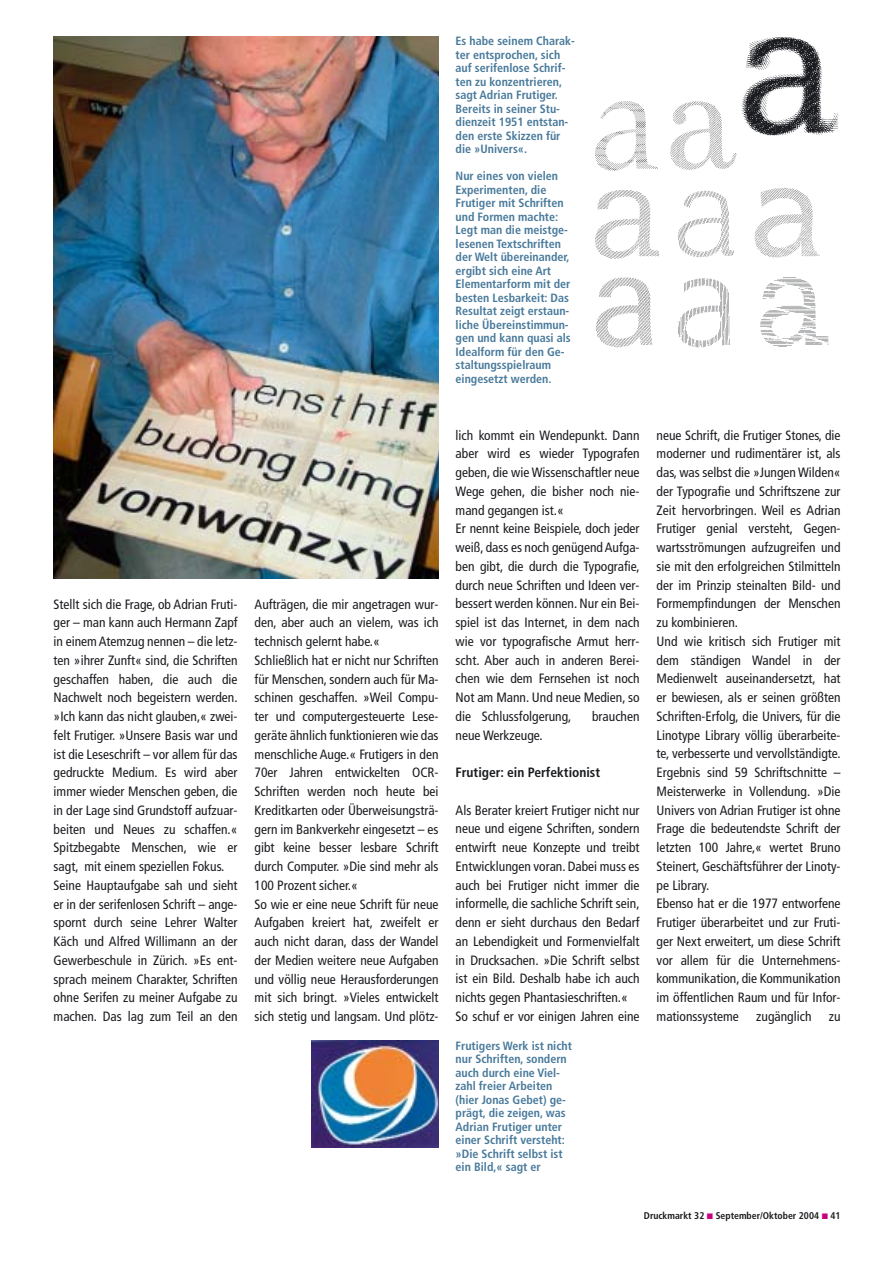
<style>
.page{position:relative;width:893px;height:1263px;background:#fff}
.page>*{position:absolute;margin:0;border:0;box-sizing:border-box;transform-origin:0 0}
.t1{font:condensed 13.5px/18.8px "Frutiger";color:#1b1c20}
.t2{font:700 condensed 13.5px "Frutiger";color:#1b1c20}
.t3{font:700 condensed 12px/13.5px "Frutiger";color:#497a9b}
.t4{font:700 condensed 9.75px "Frutiger";color:#1b1c20}
</style>
<div class="page">
<img style="left:54px;top:36px;width:384px;height:542px">
<img style="left:595px;top:37px;width:244px;height:311px">
<img style="left:312px;top:1041px;width:126px;height:107px">
<p class="t3" style="left:455px;top:35px;width:121px">Es habe seinem Charak&shy;ter entsprochen, sich auf serifenlose Schrif&shy;ten zu konzentrieren, sagt Adrian Frutiger.<br>Bereits in seiner Stu&shy;dienzeit 1951 entstan&shy;den erste Skizzen für die »Univers«.</p>
<p class="t3" style="left:455px;top:170px;width:117px">Nur eines von vielen<br>Experimenten, die<br>Frutiger mit Schriften und Formen machte:<br>Legt man die meistge&shy;lesenen Textschriften der Welt übereinander, ergibt sich eine Art<br>Elementarform mit der besten Lesbarkeit: Das<br>Resultat zeigt erstaun&shy;liche Übereinstimmun&shy;gen und kann quasi als<br>Idealform für den Ge&shy;staltungsspielraum eingesetzt werden.</p>
<p class="t1" style="left:54px;top:596px;width:185px">Stellt sich die Frage, ob Adrian Fruti&shy;ger – man kann auch Hermann Zapf in einem Atemzug nennen – die letz&shy;ten »ihrer Zunft« sind, die Schriften geschaffen haben, die auch die Nachwelt noch begeistern werden. »Ich kann das nicht glauben,« zwei&shy;felt Frutiger. »Unsere Basis war und ist die Leseschrift – vor allem für das gedruckte Medium. Es wird aber immer wieder Menschen geben, die in der Lage sind Grundstoff aufzuar&shy;beiten und Neues zu schaffen.« Spitzbegabte Menschen, wie er sagt, mit einem speziellen Fokus.<br>Seine Hauptaufgabe sah und sieht er in der serifenlosen Schrift – ange&shy;spornt durch seine Lehrer Walter Käch und Alfred Willimann an der Gewerbeschule in Zürich. »Es ent&shy;sprach meinem Charakter, Schriften ohne Serifen zu meiner Aufgabe zu machen. Das lag zum Teil an den</p>
<p class="t1" style="left:254px;top:596px;width:185px">Aufträgen, die mir angetragen wur&shy;den, aber auch an vielem, was ich technisch gelernt habe.«<br>Schließlich hat er nicht nur Schriften für Menschen, sondern auch für Ma&shy;schinen geschaffen. »Weil Compu&shy;ter und computergesteuerte Lese&shy;geräte ähnlich funktionieren wie das menschliche Auge.« Frutigers in den 70er Jahren entwickelten OCR-Schriften werden noch heute bei Kreditkarten oder Überweisungsträ&shy;gern im Bankverkehr eingesetzt – es gibt keine besser lesbare Schrift durch Computer. »Die sind mehr als 100 Prozent sicher.«<br>So wie er eine neue Schrift für neue Aufgaben kreiert hat, zweifelt er auch nicht daran, dass der Wandel der Medien weitere neue Aufgaben und völlig neue Herausforderungen mit sich bringt. »Vieles entwickelt sich stetig und langsam. Und plötz-</p>
<p class="t1" style="left:455px;top:427px;width:185px">lich kommt ein Wendepunkt. Dann aber wird es wieder Typografen geben, die wie Wissenschaftler neue<br>Wege gehen, die bisher noch nie&shy;mand gegangen ist.«<br>Er nennt keine Beispiele, doch jeder weiß, dass es noch genügend Aufga&shy;ben gibt, die durch die Typografie, durch neue Schriften und Ideen ver&shy;bessert werden können. Nur ein Bei&shy;spiel ist das Internet, in dem nach wie vor typografische Armut herr&shy;scht. Aber auch in anderen Berei&shy;chen wie dem Fernsehen ist noch<br>Not am Mann. Und neue Medien, so die Schlussfolgerung,</p>
<p class="t1" style="left:592px;top:708px;width:49px">brauchen</p>
<p class="t1" style="left:455px;top:727px;width:88px">neue Werkzeuge.</p>
<p class="t2" style="left:455px;top:767px;width:146px">Frutiger: ein Perfektionist</p>
<p class="t1" style="left:455px;top:802px;width:185px">Als Berater kreiert Frutiger nicht nur neue und eigene Schriften, sondern entwirft neue Konzepte und treibt Entwicklungen voran. Dabei muss es auch bei Frutiger nicht immer die informelle, die sachliche Schrift sein, denn er sieht durchaus den Bedarf an Lebendigkeit und Formenvielfalt in Drucksachen. »Die Schrift selbst ist ein Bild. Deshalb habe ich auch nichts gegen Phantasieschriften.« So schuf er vor einigen Jahren eine</p>
<p class="t3" style="left:455px;top:1040px;width:118px">Frutigers Werk ist nicht nur Schriften, sondern auch durch eine Viel&shy;zahl freier Arbeiten (hier Jonas Gebet) ge&shy;prägt, die zeigen, was<br>Adrian Frutiger unter einer Schrift versteht: »Die Schrift selbst ist ein Bild,« sagt er</p>
<p class="t1" style="left:656px;top:427px;width:185px">neue Schrift, die Frutiger Stones, die moderner und rudimentärer ist, als das, was selbst die »Jungen Wilden« der Typografie und Schriftszene zur Zeit hervorbringen. Weil es Adrian Frutiger genial versteht, Gegen&shy;wartsströmungen aufzugreifen und sie mit den erfolgreichen Stilmitteln der im Prinzip steinalten Bild- und Formempfindungen der Menschen zu kombinieren.<br>Und wie kritisch sich Frutiger mit dem ständigen Wandel in der Medienwelt auseinandersetzt, hat er bewiesen, als er seinen größten Schriften-Erfolg, die Univers, für die Linotype Library völlig überarbeite&shy;te, verbesserte und vervollständigte.<br>Ergebnis sind 59 Schriftschnitte – Meisterwerke in Vollendung. »Die Univers von Adrian Frutiger ist ohne Frage die bedeutendste Schrift der letzten 100 Jahre,« wertet Bruno Steinert, Geschäftsführer der Linoty&shy;pe Library.<br>Ebenso hat er die 1977 entworfene Frutiger überarbeitet und zur Fruti&shy;ger Next erweitert, um diese Schrift vor allem für die Unternehmens&shy;kommunikation, die Kommunikation im öffentlichen Raum und für Infor&shy;mationssysteme</p>
<p class="t1" style="left:756px;top:1008px;width:57px">zugänglich</p>
<p class="t1" style="left:828px;top:1008px;width:13px">zu</p>
<p class="t4" style="left:644px;top:1212px;width:198px">Druckmarkt 32 September/Oktober 2004 41</p>
</div>
